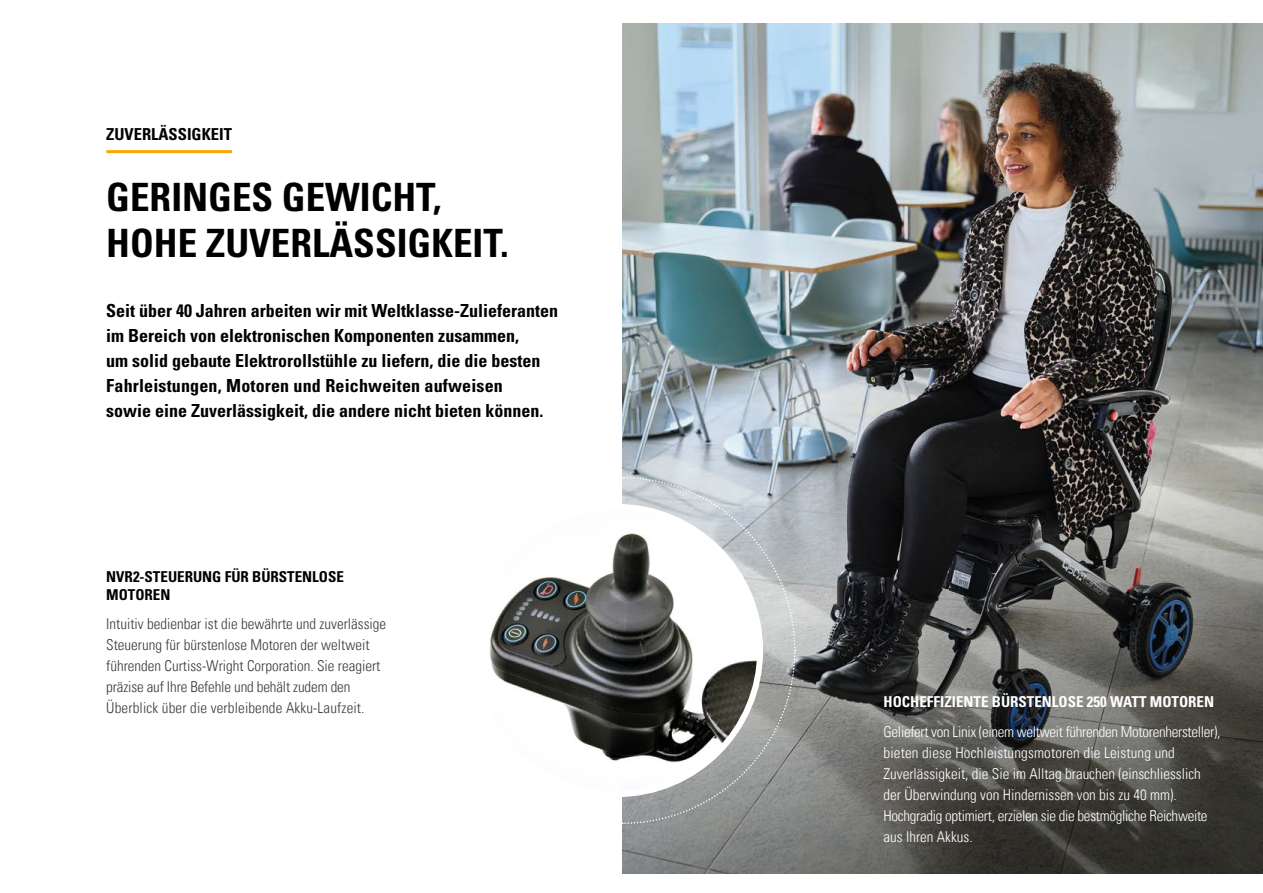
<style>
.page{position:relative;width:1263px;height:893px;background:#fff}
.page>*{position:absolute;margin:0;border:0;box-sizing:border-box;transform-origin:0 0}
.t1{font:700 condensed 39px/46.8px "Univers LT Std";color:#000}
.t2{font:700 condensed 18px/25.2px "Univers LT Std";color:#000}
.t3{font:700 condensed 16.5px "Univers LT Std";color:#000}
.t4{font:15px/21px "Univers Com 47 Light Cond";color:#fff}
.t5{font:15px/21px "Univers Com 47 Light Cond";color:#3c3c3b}
.t6{font:700 condensed 15px "Univers LT Std";color:#fff}
.t7{font:700 condensed 15px/18px "Univers LT Std";color:#000}
</style>
<div class="page">
<img style="left:623px;top:23px;width:640px;height:376px">
<svg style="left:623px;top:399px;width:640px;height:475px;background:#5c5d5b"></svg>
<svg style="left:489px;top:476px;width:307px;height:349px"></svg>
<hr style="left:106px;top:150px;width:126px;height:3px;background:#f8a800">
<p class="t3" style="left:106px;top:124px;width:127px">ZUVERLÄSSIGKEIT</p>
<h1 class="t1" style="left:106px;top:173px;width:404px">GERINGES GEWICHT,<br>HOHE ZUVERLÄSSIGKEIT.</h1>
<p class="t2" style="left:106px;top:297px;width:453px">Seit über 40 Jahren arbeiten wir mit Weltklasse-Zulieferanten im Bereich von elektronischen Komponenten zusammen,<br>um solid gebaute Elektrorollstühle zu liefern, die die besten Fahrleistungen, Motoren und Reichweiten aufweisen<br>sowie eine Zuverlässigkeit, die andere nicht bieten können.</p>
<p class="t7" style="left:106px;top:567px;width:239px">NVR2-STEUERUNG FÜR BÜRSTENLOSE<br>MOTOREN</p>
<p class="t5" style="left:106px;top:613px;width:281px">Intuitiv bedienbar ist die bewährte und zuverlässige Steuerung für bürstenlose Motoren der weltweit führenden Curtiss-Wright Corporation. Sie reagiert präzise auf Ihre Befehle und behält zudem den Überblick über die verbleibende Akku-Laufzeit.</p>
<p class="t6" style="left:883px;top:693px;width:332px">HOCHEFFIZIENTE BÜRSTENLOSE 250 WATT MOTOREN</p>
<p class="t4" style="left:883px;top:721px;width:338px">Geliefert von Linix (einem weltweit führenden Motorenhersteller), bieten diese Hochleistungsmotoren die Leistung und Zuverlässigkeit, die Sie im Alltag brauchen (einschliesslich der Überwindung von Hindernissen von bis zu 40 mm).<br>Hochgradig optimiert, erzielen sie die bestmögliche Reichweite aus Ihren Akkus.</p>
</div>
